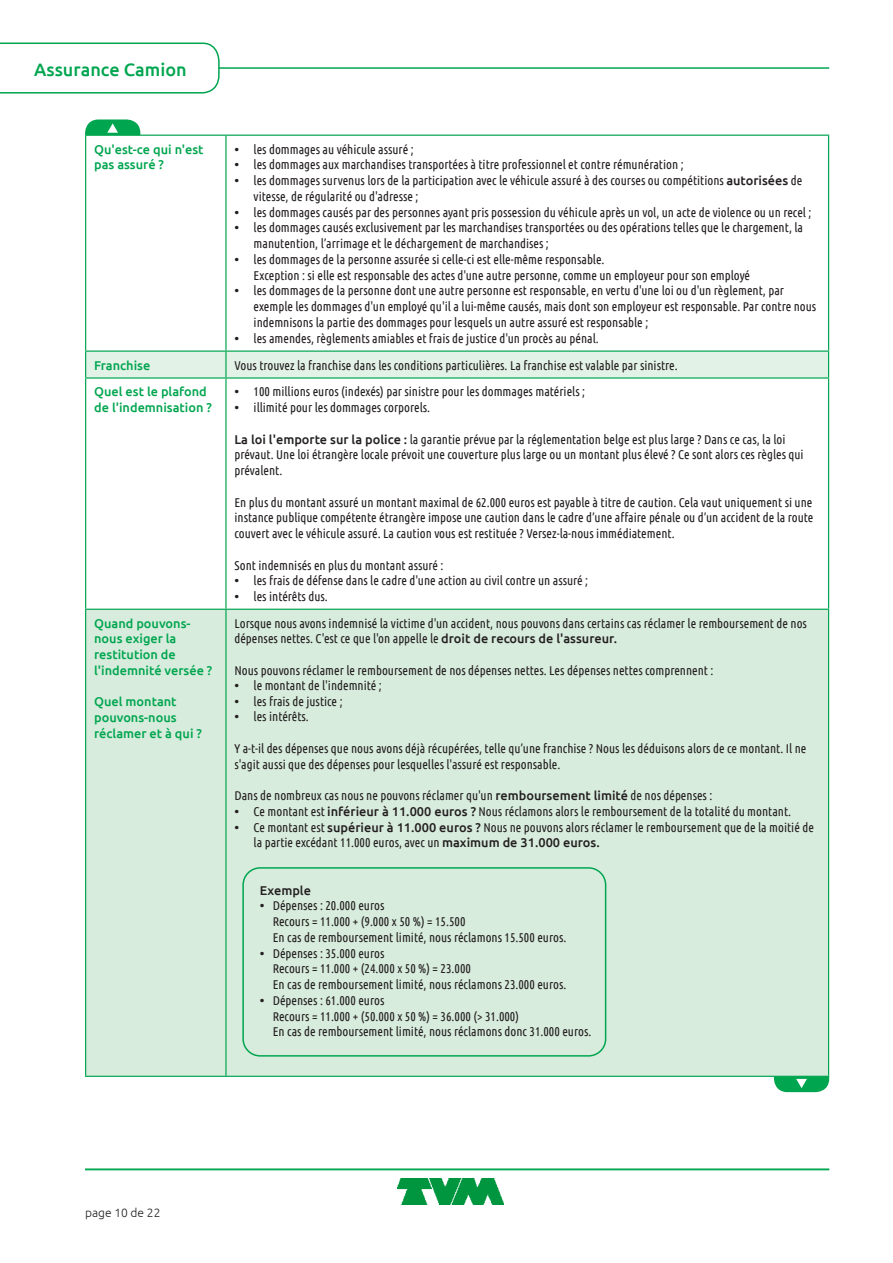
<style>
.page{position:relative;width:893px;height:1263px;background:#fff}
.page>*{position:absolute;margin:0;border:0;box-sizing:border-box;transform-origin:0 0}
.t1{font:500 18px "Ubuntu";color:#00a54f}
.Body_tabel{font:12.75px/15.8px "Ubuntu Condensed";color:#231f20}
.Body{font:500 12.75px/15.8px "Ubuntu";color:#00a54f}
.Body_tabel-2{font:500 12.75px "Ubuntu";color:#231f20}
.t2{font:300 12px "Ubuntu";color:#231f20}
.s1{font-family:"Ubuntu";font-weight:500}
</style>
<div class="page">
<svg style="left:86px;top:379px;width:742px;height:230px"></svg>
<div style="left:86px;top:610px;width:742px;height:466px;background:#d8ecdd"></div>
<hr style="left:85px;top:135px;width:141px;height:1px;background:#00a54f">
<hr style="left:85px;top:136px;width:1px;height:214px;background:#00a54f">
<hr style="left:226px;top:135px;width:603px;height:1px;background:#00a54f">
<hr style="left:225px;top:136px;width:2px;height:214px;background:#00a54f">
<hr style="left:828px;top:136px;width:1px;height:214px;background:#00a54f">
<hr style="left:85px;top:350px;width:141px;height:2px;background:#00a54f">
<hr style="left:226px;top:350px;width:603px;height:2px;background:#00a54f">
<div style="left:85px;top:351px;width:744px;height:26px;background:#e3f2e7"></div>
<hr style="left:85px;top:377px;width:141px;height:2px;background:#00a54f">
<hr style="left:85px;top:379px;width:1px;height:230px;background:#00a54f">
<hr style="left:226px;top:377px;width:603px;height:2px;background:#00a54f">
<hr style="left:225px;top:379px;width:2px;height:230px;background:#00a54f">
<hr style="left:828px;top:379px;width:1px;height:230px;background:#00a54f">
<hr style="left:85px;top:609px;width:141px;height:1px;background:#00a54f">
<hr style="left:85px;top:610px;width:1px;height:466px;background:#00a54f">
<hr style="left:226px;top:609px;width:603px;height:1px;background:#00a54f">
<hr style="left:225px;top:610px;width:2px;height:466px;background:#00a54f">
<hr style="left:828px;top:610px;width:1px;height:466px;background:#00a54f">
<hr style="left:85px;top:1076px;width:141px;height:1px;background:#00a54f">
<hr style="left:226px;top:1076px;width:603px;height:1px;background:#00a54f">
<svg style="left:85px;top:119px;width:55px;height:16px"></svg>
<svg style="left:774px;top:1077px;width:55px;height:15px"></svg>
<div style="left:242px;top:867px;width:364px;height:189px;border:2px solid #00a54f;border-radius:17px"></div>
<img style="left:398px;top:1178px;width:105px;height:27px">
<hr style="left:165px;top:67px;width:664px;height:2px;background:#00a54f">
<svg style="left:0;top:42px;width:220px;height:52px"></svg>
<hr style="left:85px;top:1169px;width:744px;height:1px;background:#00a54f">
<h1 class="t1" style="left:34px;top:58px;width:154px">Assurance Camion</h1>
<p class="Body" style="left:94px;top:141px;width:111px">Qu'est-ce qui n'est pas assuré ?</p>
<p class="Body_tabel" style="left:234px;top:141px;width:181px"><span class="s1">•</span> les dommages au véhicule assuré ;</p>
<p class="Body_tabel" style="left:234px;top:156px;width:451px"><span class="s1">•</span> les dommages aux marchandises transportées à titre professionnel et contre rémunération ;</p>
<p class="Body_tabel" style="left:254px;top:172px;width:550px;text-indent:-19px"><span class="s1">•</span> les dommages survenus lors de la participation avec le véhicule assuré à des courses ou compétitions <span class="s1">autorisées</span> de vitesse, de régularité ou d'adresse ;</p>
<p class="Body_tabel" style="left:234px;top:204px;width:578px"><span class="s1">•</span> les dommages causés par des personnes ayant pris possession du véhicule après un vol, un acte de violence ou un recel ;</p>
<p class="Body_tabel" style="left:254px;top:219px;width:551px;text-indent:-19px"><span class="s1">•</span> les dommages causés exclusivement par les marchandises transportées ou des opérations telles que le chargement, la manutention, l’arrimage et le déchargement de marchandises ;</p>
<p class="Body_tabel" style="left:234px;top:251px;width:372px"><span class="s1">•</span> les dommages de la personne assurée si celle-ci est elle-même responsable.</p>
<p class="Body_tabel" style="left:254px;top:267px;width:498px">Exception : si elle est responsable des actes d'une autre personne, comme un employeur pour son employé</p>
<p class="Body_tabel" style="left:254px;top:282px;width:564px;text-indent:-19px"><span class="s1">•</span> les dommages de la personne dont une autre personne est responsable, en vertu d'une loi ou d'un règlement, par exemple les dommages d'un employé qu'il a lui-même causés, mais dont son employeur est responsable. Par contre nous indemnisons la partie des dommages pour lesquels un autre assuré est responsable ;</p>
<p class="Body_tabel" style="left:234px;top:330px;width:366px"><span class="s1">•</span> les amendes, règlements amiables et frais de justice d'un procès au pénal.</p>
<p class="Body" style="left:94px;top:357px;width:58px">Franchise</p>
<p class="Body_tabel" style="left:234px;top:357px;width:445px">Vous trouvez la franchise dans les conditions particulières. La franchise est valable par sinistre.</p>
<p class="Body" style="left:94px;top:383px;width:119px">Quel est le plafond de l'indemnisation ?</p>
<p class="Body_tabel" style="left:234px;top:384px;width:352px"><span class="s1">•</span> 100 millions euros (indexés) par sinistre pour les dommages matériels ;</p>
<p class="Body_tabel" style="left:234px;top:399px;width:197px"><span class="s1">•</span> illimité pour les dommages corporels.</p>
<p class="Body_tabel" style="left:234px;top:431px;width:571px"><span class="s1">La loi l'emporte sur la police :</span> la garantie prévue par la réglementation belge est plus large ? Dans ce cas, la loi prévaut. Une loi étrangère locale prévoit une couverture plus large ou un montant plus élevé ? Ce sont alors ces règles qui prévalent.</p>
<p class="Body_tabel" style="left:234px;top:494px;width:581px;text-align:justify">En plus du montant assuré un montant maximal de 62.000 euros est payable à titre de caution. Cela vaut uniquement si une instance publique compétente étrangère impose une caution dans le cadre d’une affaire pénale ou d’un accident de la route couvert avec le véhicule assuré. La caution vous est restituée ? Versez-la-nous immédiatement.</p>
<p class="Body_tabel" style="left:234px;top:557px;width:211px">Sont indemnisés en plus du montant assuré :</p>
<p class="Body_tabel" style="left:234px;top:573px;width:355px"><span class="s1">•</span> les frais de défense dans le cadre d'une action au civil contre un assuré ;</p>
<p class="Body_tabel" style="left:234px;top:588px;width:95px"><span class="s1">•</span> les intérêts dus.</p>
<p class="Body" style="left:94px;top:615px;width:120px">Quand pouvons&shy;nous exiger la restitution de l'indemnité versée ?</p>
<p class="Body" style="left:94px;top:693px;width:109px">Quel montant pouvons-nous réclamer et à qui ?</p>
<p class="Body_tabel" style="left:234px;top:615px;width:574px">Lorsque nous avons indemnisé la victime d'un accident, nous pouvons dans certains cas réclamer le remboursement de nos dépenses nettes. C'est ce que l'on appelle le <span class="s1">droit de recours de l'assureur.</span></p>
<p class="Body_tabel" style="left:234px;top:662px;width:480px">Nous pouvons réclamer le remboursement de nos dépenses nettes. Les dépenses nettes comprennent :</p>
<p class="Body_tabel" style="left:234px;top:677px;width:149px"><span class="s1">•</span> le montant de l'indemnité ;</p>
<p class="Body_tabel" style="left:234px;top:693px;width:110px"><span class="s1">•</span> les frais de justice ;</p>
<p class="Body_tabel" style="left:234px;top:708px;width:76px"><span class="s1">•</span> les intérêts.</p>
<p class="Body_tabel" style="left:234px;top:740px;width:573px">Y a-t-il des dépenses que nous avons déjà récupérées, telle qu’une franchise ? Nous les déduisons alors de ce montant. Il ne s'agit aussi que des dépenses pour lesquelles l'assuré est responsable.</p>
<p class="Body_tabel" style="left:234px;top:787px;width:479px">Dans de nombreux cas nous ne pouvons réclamer qu'un <span class="s1">remboursement limité</span> de nos dépenses :</p>
<p class="Body_tabel" style="left:234px;top:803px;width:558px"><span class="s1">•</span> Ce montant est <span class="s1">inférieur à 11.000 euros ?</span> Nous réclamons alors le remboursement de la totalité du montant.</p>
<p class="Body_tabel" style="left:254px;top:819px;width:562px;text-indent:-19px"><span class="s1">•</span> Ce montant est <span class="s1">supérieur à 11.000 euros ?</span> Nous ne pouvons alors réclamer le remboursement que de la moitié de la partie excédant 11.000 euros, avec un <span class="s1">maximum de 31.000 euros.</span></p>
<p class="Body_tabel-2" style="left:260px;top:882px;width:53px">Exemple</p>
<p class="Body_tabel" style="left:260px;top:897px;width:126px"><span class="s1">•</span> Dépenses : 20.000 euros</p>
<p class="Body_tabel" style="left:273px;top:913px;width:194px">Recours = 11.000 + (9.000 x 50 %) = 15.500</p>
<p class="Body_tabel" style="left:273px;top:929px;width:295px">En cas de remboursement limité, nous réclamons 15.500 euros.</p>
<p class="Body_tabel" style="left:260px;top:945px;width:126px"><span class="s1">•</span> Dépenses : 35.000 euros</p>
<p class="Body_tabel" style="left:273px;top:960px;width:200px">Recours = 11.000 + (24.000 x 50 %) = 23.000</p>
<p class="Body_tabel" style="left:273px;top:976px;width:295px">En cas de remboursement limité, nous réclamons 23.000 euros.</p>
<p class="Body_tabel" style="left:260px;top:992px;width:126px"><span class="s1">•</span> Dépenses : 61.000 euros</p>
<p class="Body_tabel" style="left:273px;top:1008px;width:248px">Recours = 11.000 + (50.000 x 50 %) = 36.000 (&gt; 31.000)</p>
<p class="Body_tabel" style="left:273px;top:1023px;width:320px">En cas de remboursement limité, nous réclamons donc 31.000 euros.</p>
<p class="t2" style="left:85px;top:1205px;width:77px">page 10 de 22</p>
</div>
